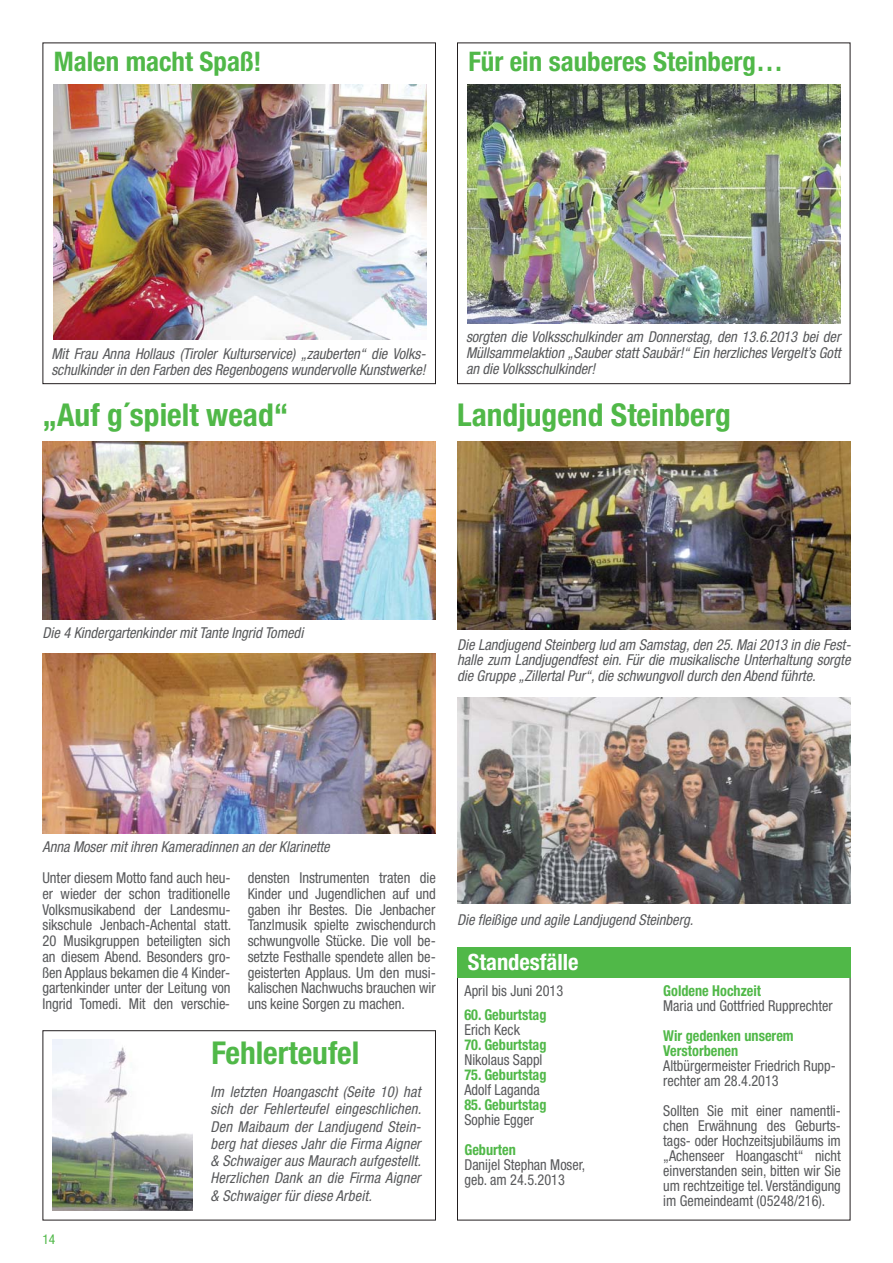
<style>
.page{position:relative;width:893px;height:1263px;background:#fff}
.page>*{position:absolute;margin:0;border:0;box-sizing:border-box;transform-origin:0 0}
.t1{font:700 condensed 31.5px "Helvetica Neue";color:#50b848}
.t2{font:700 condensed 27px "Helvetica Neue";color:#50b848}
.t3{font:700 condensed 22.5px "Helvetica Neue";color:#fff}
.t4{font:italic condensed 15px/17.2px "Helvetica Neue";color:#58595b}
.t5{font:condensed 15px/15.8px "Helvetica Neue";color:#58595b;text-align:justify}
.t6{font:condensed 15px/15px "Helvetica Neue";color:#58595b;scale:.95 1}
.t7{font:700 condensed 15px/15px "Helvetica Neue";color:#50b848;scale:.95 1}
.t8{font:condensed 13.5px "Helvetica Neue";color:#50b848}
</style>
<div class="page">
<div style="left:43px;top:43px;width:393px;height:341px;border:1px solid #231f20"></div>
<img style="left:53px;top:84px;width:373px;height:255px">
<div style="left:457px;top:43px;width:393px;height:341px;border:1px solid #231f20"></div>
<img style="left:468px;top:84px;width:373px;height:239px">
<img style="left:43px;top:441px;width:393px;height:178px">
<img style="left:43px;top:654px;width:393px;height:179px">
<div style="left:43px;top:1030px;width:393px;height:190px;border:1px solid #231f20"></div>
<img style="left:457px;top:441px;width:393px;height:188px">
<img style="left:457px;top:698px;width:393px;height:206px">
<img style="left:52px;top:1040px;width:141px;height:170px">
<div style="left:457px;top:947px;width:393px;height:30px;background:#50b848"></div>
<h2 class="t2" style="left:54px;top:52px;width:209px">Malen macht Spaß!</h2>
<h2 class="t2" style="left:468px;top:52px;width:316px">Für ein sauberes Steinberg…</h2>
<p class="t4" style="left:51px;top:347px;width:379px;line-height:15.8px">Mit Frau Anna Hollaus (Tiroler Kulturservice) „zauberten“ die Volks&shy;schulkinderin den Farben des Regenbogens wundervolle Kunstwerke!</p>
<p class="t4" style="left:466px;top:330px;width:379px;line-height:15.8px">sorgten die Volksschulkinder am Donnerstag, den 13.6.2013 bei der<br>Müllsammelaktion „Sauberstatt Saubär!“ Ein herzliches Vergelt ’s Gott an die Volksschulkinder!</p>
<h1 class="t1" style="left:43px;top:403px;width:247px">„Auf g´spielt wead“</h1>
<h1 class="t1" style="left:457px;top:403px;width:275px">Landjugend Steinberg</h1>
<p class="t4" style="left:43px;top:625px;width:265px">Die 4 Kindergartenkindermit Tante Ingrid Tomedi</p>
<p class="t4" style="left:457px;top:638px;width:398px;line-height:15.8px;text-align:justify">Die Landjugend Steinberg lud am Samstag,den 25.Mai2013 in die Fest&shy;halle zum Landjugendfest ein. Für die musikalische Unterhaltung sorgte die Gruppe „ZillertalPur“,die schwungvolldurch den Abend führte.</p>
<p class="t4" style="left:43px;top:839px;width:291px">Anna Mosermit ihren Kameradinnen an derKlarinette</p>
<p class="t5" style="left:43px;top:871px;width:190px">Unter diesem Motto fand auch heu&shy;er wieder der schon traditionelle Volksmusikabend der Landesmu&shy;sikschule Jenbach-Achental statt.<br>20 Musikgruppen beteiligten sich an diesem Abend. Besonders gro&shy;ßen Applaus bekamen die 4 Kinder&shy;gartenkinder unter der Leitung von Ingrid Tomedi. Mit den verschie-</p>
<p class="t5" style="left:248px;top:871px;width:190px">densten Instrumenten traten die Kinder und Jugendlichen auf und gaben ihr Bestes. Die Jenbacher Tanzlmusik spielte zwischendurch schwungvolle Stücke. Die voll be&shy;setzte Festhalle spendete allen be&shy;geisterten Applaus. Um den musi&shy;kalischen Nachwuchs brauchen wir uns keine Sorgen zu machen.</p>
<h1 class="t1" style="left:212px;top:1042px;width:149px">Fehlerteufel</h1>
<p class="t8" style="left:43px;top:1235px;width:14px">14</p>
<p class="t4" style="left:210px;top:1084px;width:215px">Im letzten Hoangascht (Seite 10) hat sich der Fehlerteufel eingeschlichen.<br>Den Maibaum der Landjugend Stein&shy;berg hat dieses Jahr die Firma Aigner &amp; Schwaiger aus Maurach aufgestellt.<br>Herzlichen Dank an die Firma Aigner &amp; Schwaiger für diese Arbeit.</p>
<p class="t4" style="left:457px;top:912px;width:240px">Die fleißige und agile Landjugend Steinberg.</p>
<h3 class="t3" style="left:468px;top:954px;width:112px">Standesfälle</h3>
<p class="t6" style="left:464px;top:984px;width:106px">April bis Juni 2013</p>
<p class="t7" style="left:464px;top:1008px;width:88px">60. Geburtstag</p>
<p class="t6" style="left:464px;top:1023px;width:60px">Erich Keck</p>
<p class="t7" style="left:464px;top:1038px;width:88px">70. Geburtstag</p>
<p class="t6" style="left:464px;top:1053px;width:84px">Nikolaus Sappl</p>
<p class="t7" style="left:464px;top:1068px;width:88px">75. Geburtstag</p>
<p class="t6" style="left:464px;top:1083px;width:81px">Adolf Laganda</p>
<p class="t7" style="left:464px;top:1098px;width:88px">85. Geburtstag</p>
<p class="t6" style="left:464px;top:1113px;width:75px">Sophie Egger</p>
<p class="t7" style="left:464px;top:1143px;width:56px">Geburten</p>
<p class="t6" style="left:464px;top:1158px;width:129px">Danijel Stephan Moser, geb. am 24.5.2013</p>
<p class="t7" style="left:663px;top:984px;width:104px">Goldene Hochzeit</p>
<p class="t6" style="left:663px;top:999px;width:180px">Maria und Gottfried Rupprechter</p>
<p class="t7" style="left:663px;top:1029px;width:139px">Wir gedenken unserem<br>Verstorbenen</p>
<p class="t6" style="left:663px;top:1059px;width:183px">Altbürgermeister Friedrich Rupp&shy;rechter am 28.4.2013</p>
<p class="t6" style="left:663px;top:1104px;width:188px;text-align:justify">Sollten Sie mit einer namentli&shy;chen Erwähnung des Geburts&shy;tags- oder Hochzeitsjubiläums im „Achenseer Hoangascht“ nicht einverstanden sein, bitten wir Sie um rechtzeitige tel. Verständigung im Gemeindeamt (05248/216).</p>
</div>
